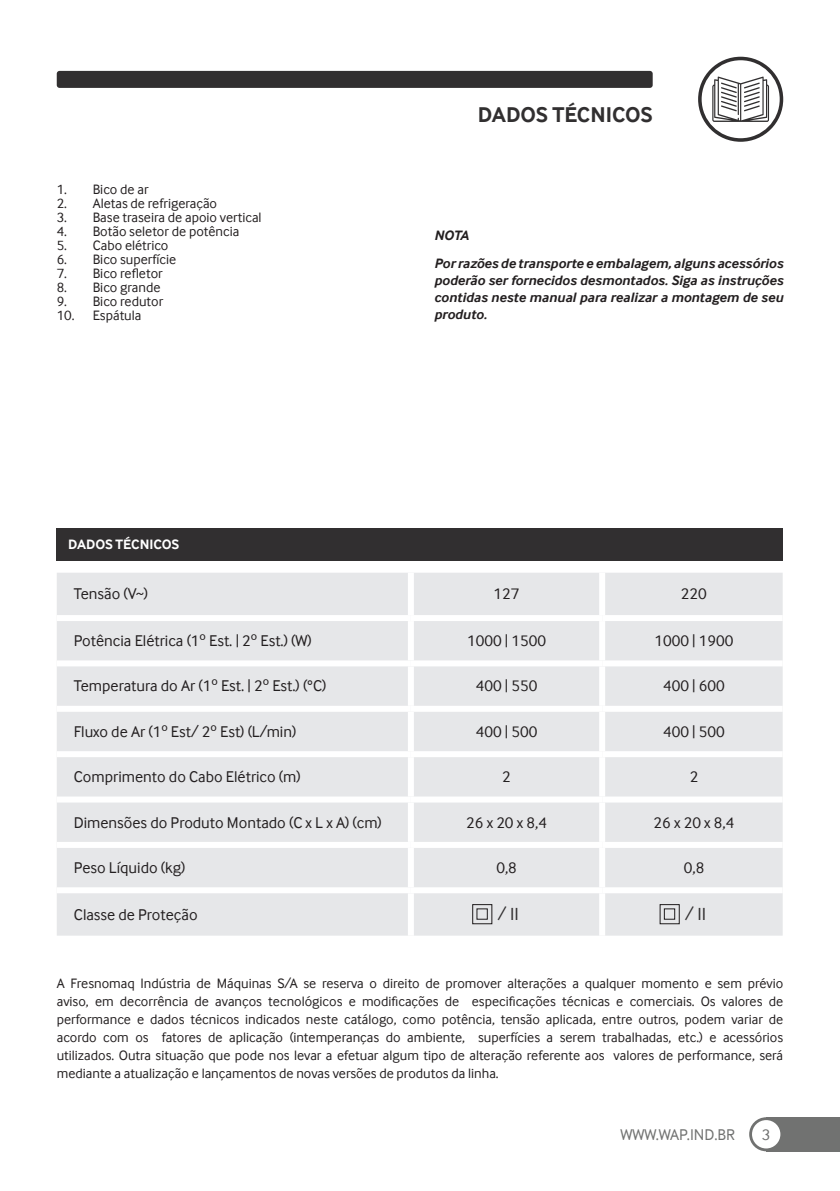
<style>
.page{position:relative;width:840px;height:1191px;background:#fff}
.page>*{position:absolute;margin:0;border:0;box-sizing:border-box;transform-origin:0 0}
.t1{font:700 22px "Inter Face";color:#312f30}
.t2{font:18px "Inter Face";color:#312f30}
.t3{font:16px "Inter Face";color:#231f20}
.t4{font:16px "Inter Face";color:#717271}
.t5{font:14px/18px "Inter Face";color:#231f20;text-align:justify}
.t6{font:italic 700 14px/16.8px "Inter Face";color:#231f20}
.t7{font:700 14px "Inter Face";color:#fff}
</style>
<div class="page">
<div style="left:765px;top:1117px;width:74px;height:34px;background:#717271"></div>
<svg style="left:748px;top:1117px;width:34px;height:34px"></svg>
<div style="left:751px;top:1120px;width:29px;height:28px;background:#fff;border-radius:50%"></div>
<div style="left:57px;top:71px;width:595px;height:17px;background:#312f30;border-radius:3px"></div>
<svg style="left:697px;top:57px;width:85px;height:85px"></svg>
<div style="left:701px;top:60px;width:78px;height:78px;background:#fff;border-radius:50%"></div>
<svg style="left:712px;top:77px;width:56px;height:45px"></svg>
<div style="left:57px;top:528px;width:725px;height:32px;background:#312f30"></div>
<div style="left:57px;top:573px;width:725px;height:362px;background:#e6e7e9"></div>
<div style="left:407px;top:572px;width:6px;height:43px;background:#fff"></div>
<div style="left:599px;top:572px;width:6px;height:43px;background:#fff"></div>
<div style="left:57px;top:615px;width:353px;height:6px;background:#fff"></div>
<div style="left:410px;top:615px;width:192px;height:6px;background:#fff"></div>
<div style="left:407px;top:621px;width:6px;height:39px;background:#fff"></div>
<div style="left:602px;top:615px;width:180px;height:6px;background:#fff"></div>
<div style="left:599px;top:621px;width:6px;height:39px;background:#fff"></div>
<div style="left:57px;top:660px;width:353px;height:6px;background:#fff"></div>
<div style="left:410px;top:660px;width:192px;height:6px;background:#fff"></div>
<div style="left:407px;top:666px;width:6px;height:40px;background:#fff"></div>
<div style="left:602px;top:660px;width:180px;height:6px;background:#fff"></div>
<div style="left:599px;top:666px;width:6px;height:40px;background:#fff"></div>
<div style="left:57px;top:706px;width:353px;height:6px;background:#fff"></div>
<div style="left:410px;top:706px;width:192px;height:6px;background:#fff"></div>
<div style="left:407px;top:712px;width:6px;height:39px;background:#fff"></div>
<div style="left:602px;top:706px;width:180px;height:6px;background:#fff"></div>
<div style="left:599px;top:712px;width:6px;height:39px;background:#fff"></div>
<div style="left:57px;top:751px;width:353px;height:6px;background:#fff"></div>
<div style="left:410px;top:751px;width:192px;height:6px;background:#fff"></div>
<div style="left:407px;top:757px;width:6px;height:39px;background:#fff"></div>
<div style="left:602px;top:751px;width:180px;height:6px;background:#fff"></div>
<div style="left:599px;top:757px;width:6px;height:39px;background:#fff"></div>
<div style="left:57px;top:796px;width:353px;height:6px;background:#fff"></div>
<div style="left:410px;top:796px;width:192px;height:6px;background:#fff"></div>
<div style="left:407px;top:802px;width:6px;height:40px;background:#fff"></div>
<div style="left:602px;top:796px;width:180px;height:6px;background:#fff"></div>
<div style="left:599px;top:802px;width:6px;height:40px;background:#fff"></div>
<div style="left:57px;top:842px;width:353px;height:6px;background:#fff"></div>
<div style="left:410px;top:842px;width:192px;height:6px;background:#fff"></div>
<div style="left:407px;top:848px;width:6px;height:39px;background:#fff"></div>
<div style="left:602px;top:842px;width:180px;height:6px;background:#fff"></div>
<div style="left:599px;top:848px;width:6px;height:39px;background:#fff"></div>
<div style="left:57px;top:887px;width:353px;height:6px;background:#fff"></div>
<div style="left:410px;top:887px;width:192px;height:6px;background:#fff"></div>
<div style="left:407px;top:893px;width:6px;height:42px;background:#fff"></div>
<div style="left:602px;top:887px;width:180px;height:6px;background:#fff"></div>
<div style="left:599px;top:893px;width:6px;height:42px;background:#fff"></div>
<div style="left:659px;top:904px;width:20px;height:20px;border:1px solid #231f20"></div>
<div style="left:472px;top:904px;width:20px;height:20px;border:1px solid #231f20"></div>
<p class="t5" style="left:57px;top:180px;width:93px">1. Bico de ar</p>
<p class="t5" style="left:57px;top:194px;width:162px">2. Aletas de refrigeração</p>
<p class="t5" style="left:57px;top:208px;width:206px">3. Base traseira de apoio vertical</p>
<p class="t5" style="left:57px;top:222px;width:184px">4. Botão seletor de potência</p>
<p class="t5" style="left:57px;top:236px;width:113px">5. Cabo elétrico</p>
<p class="t5" style="left:57px;top:250px;width:121px">6. Bico superfície</p>
<p class="t5" style="left:57px;top:264px;width:107px">7. Bico refletor</p>
<p class="t5" style="left:57px;top:278px;width:105px">8. Bico grande</p>
<p class="t5" style="left:57px;top:292px;width:108px">9. Bico redutor</p>
<p class="t5" style="left:57px;top:306px;width:86px">10. Espátula</p>
<h1 class="t1" style="left:477px;top:102px;width:176px">DADOS TÉCNICOS</h1>
<p class="t6" style="left:434px;top:221px;width:350px;line-height:28.2px">NOTA<br>Por razões de transporte e embalagem, alguns acessórios</p>
<p class="t6" style="left:434px;top:272px;width:350px;text-align:justify">poderão ser fornecidos desmontados. Siga as instruções contidas neste manual para realizar a montagem de seu produto.</p>
<p class="t7" style="left:68px;top:536px;width:113px">DADOS TÉCNICOS</p>
<p class="t3" style="left:74px;top:585px;width:76px">Tensão (V~)</p>
<p class="t3" style="left:493px;top:585px;width:27px">127</p>
<p class="t3" style="left:680px;top:585px;width:27px">220</p>
<p class="t3" style="left:74px;top:631px;width:239px">Potência Elétrica (1º Est. | 2º Est.) (W)</p>
<p class="t3" style="left:467px;top:631px;width:80px">1000 | 1500</p>
<p class="t3" style="left:654px;top:631px;width:80px">1000 | 1900</p>
<p class="t3" style="left:74px;top:677px;width:254px">Temperatura do Ar (1º Est. | 2º Est.) (°C)</p>
<p class="t3" style="left:475px;top:677px;width:63px">400 | 550</p>
<p class="t3" style="left:662px;top:677px;width:63px">400 | 600</p>
<p class="t3" style="left:74px;top:722px;width:224px">Fluxo de Ar (1º Est/ 2º Est) (L/min)</p>
<p class="t3" style="left:475px;top:722px;width:63px">400 | 500</p>
<p class="t3" style="left:662px;top:722px;width:63px">400 | 500</p>
<p class="t3" style="left:74px;top:768px;width:228px">Comprimento do Cabo Elétrico (m)</p>
<p class="t3" style="left:502px;top:768px;width:10px">2</p>
<p class="t3" style="left:689px;top:768px;width:10px">2</p>
<p class="t3" style="left:74px;top:813px;width:309px">Dimensões do Produto Montado (C x L x A) (cm)</p>
<p class="t3" style="left:466px;top:813px;width:82px">26 x 20 x 8,4</p>
<p class="t3" style="left:653px;top:813px;width:82px">26 x 20 x 8,4</p>
<p class="t3" style="left:74px;top:858px;width:113px">Peso Líquido (kg)</p>
<p class="t3" style="left:496px;top:858px;width:22px">0,8</p>
<p class="t3" style="left:683px;top:858px;width:22px">0,8</p>
<p class="t3" style="left:74px;top:905px;width:125px">Classe de Proteção</p>
<p class="t2" style="left:497px;top:904px;width:22px">/ II</p>
<p class="t2" style="left:684px;top:904px;width:22px">/ II</p>
<p class="t5" style="left:57px;top:973px;width:727px">A Fresnomaq Indústria de Máquinas S/A se reserva o direito de promover alterações a qualquer momento e sem prévio aviso, em decorrência de avanços tecnológicos e modificações de especificações técnicas e comerciais. Os valores de performance e dados técnicos indicados neste catálogo, como potência, tensão aplicada, entre outros, podem variar de acordo com os fatores de aplicação (intemperanças do ambiente, superfícies a serem trabalhadas, etc.) e acessórios utilizados. Outra situação que pode nos levar a efetuar algum tipo de alteração referente aos valores de performance, será mediante a atualização e lançamentos de novas versões de produtos da linha.</p>
<p class="t4" style="left:620px;top:1125px;width:116px">WWW.WAP.IND.BR</p>
<p class="t4" style="left:761px;top:1125px;width:10px">3</p>
</div>
